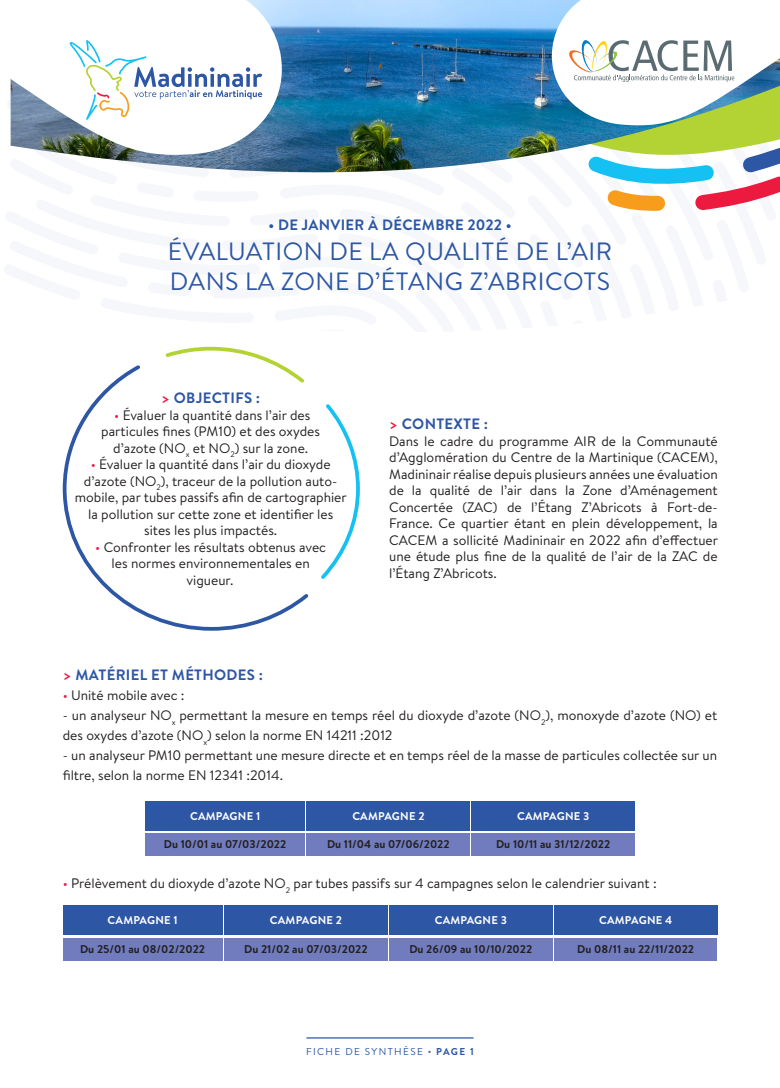
<style>
.page{position:relative;width:780px;height:1088px;background:#fff}
.page>*{position:absolute;margin:0;border:0;box-sizing:border-box;transform-origin:0 0}
.t1{font:25px "Brandon Text";letter-spacing:.02em;color:#2d56a5}
.t2{font:700 15px "Brandon Text";letter-spacing:.02em;color:#2d56a5}
.t3{font:13.75px/16.5px "Brandon Text";color:#231f20;text-align:center}
.t4{font:700 11.25px "Brandon Text";color:#231f20}
.t5{font:700 11.25px "Brandon Text";letter-spacing:.02em;color:#fff}
.t6{font:10px "Brandon Text";letter-spacing:.14em;color:#2d56a5}
.s1{color:#ed1a40}
.s2{font-weight:700}
</style>
<div class="page">
<img style="left:117px;top:0;width:435px;height:173px">
<svg style="left:10px;top:0;width:272px;height:160px"></svg>
<svg style="left:69px;top:40px;width:193px;height:80px"></svg>
<svg style="left:165px;top:346px;width:111px;height:16px"></svg>
<svg style="left:321px;top:404px;width:39px;height:175px"></svg>
<svg style="left:62px;top:362px;width:247px;height:269px"></svg>
<hr style="left:306px;top:1037px;width:167px;height:1px;background:#2d56a5">
<svg style="left:552px;top:0;width:228px;height:211px"></svg>
<div style="left:145px;top:801px;width:160px;height:29px;background:#2d56a5"></div>
<div style="left:307px;top:801px;width:163px;height:29px;background:#2d56a5"></div>
<div style="left:145px;top:833px;width:160px;height:23px;background:#707cbd"></div>
<div style="left:471px;top:801px;width:163px;height:29px;background:#2d56a5"></div>
<div style="left:307px;top:833px;width:163px;height:23px;background:#707cbd"></div>
<div style="left:471px;top:833px;width:163px;height:23px;background:#707cbd"></div>
<div style="left:63px;top:905px;width:159px;height:30px;background:#2d56a5"></div>
<div style="left:224px;top:905px;width:163px;height:30px;background:#2d56a5"></div>
<div style="left:63px;top:938px;width:159px;height:22px;background:#707cbd"></div>
<div style="left:389px;top:905px;width:163px;height:30px;background:#2d56a5"></div>
<div style="left:554px;top:905px;width:163px;height:30px;background:#2d56a5"></div>
<div style="left:224px;top:938px;width:163px;height:22px;background:#707cbd"></div>
<div style="left:389px;top:938px;width:163px;height:22px;background:#707cbd"></div>
<div style="left:554px;top:938px;width:162px;height:22px;background:#707cbd"></div>
<p class="t2" style="left:268px;top:214px;width:244px">• DE JANVIER À DÉCEMBRE 2022 •</p>
<p class="t1" style="left:168px;top:234px;width:445px">ÉVALUATION DE LA QUALITÉ DE L’AIR</p>
<p class="t1" style="left:170px;top:264px;width:441px">DANS LA ZONE D’ÉTANG Z’ABRICOTS</p>
<p class="t2" style="left:161px;top:388px;width:100px"><span class="s1">&gt;</span> OBJECTIFS :</p>
<p class="t3" style="left:101px;top:406px;width:220px"><span class="s1">•</span> Évaluer la quantité dans l’air des particules fines (PM10) et des oxydes d’azote (NO<sub>x</sub> et NO<sub>2</sub>) sur la zone.</p>
<p class="t3" style="left:75px;top:456px;width:273px"><span class="s1">•</span> Évaluer la quantité dans l’air du dioxyde d’azote (NO<sub>2</sub>), traceur de la pollution auto&shy;mobile, par tubes passifs afin de cartographier la pollution sur cette zone et identifier les sites les plus impactés.</p>
<p class="t3" style="left:95px;top:538px;width:232px"><span class="s1">•</span> Confronter les résultats obtenus avec les normes environnementales en vigueur.</p>
<p class="t2" style="left:389px;top:413px;width:100px"><span class="s1">&gt;</span> CONTEXTE :</p>
<p class="t3" style="left:389px;top:432px;width:330px;text-align:justify">Dans le cadre du programme AIR de la Communauté d’Agglomération du Centre de la Martinique (CACEM), Madininair réalise depuis plusieurs années une évaluation de la qualité de l’air dans la Zone d’Aménagement Concertée (ZAC) de l’Étang Z’Abricots à Fort-de-France. Ce quartier étant en plein développement, la CACEM a sollicité Madininair en 2022 afin d’effectuer une étude plus fine de la qualité de l’air de la ZAC de l’Étang Z’Abricots.</p>
<p class="t2" style="left:63px;top:665px;width:202px"><span class="s1">&gt;</span> MATÉRIEL ET MÉTHODES :</p>
<p class="t3" style="left:63px;top:687px;width:123px"><span class="s1">•</span> Unité mobile avec :</p>
<p class="t3" style="left:63px;top:705px;width:656px;line-height:20px;text-align:left">- un analyseur NO<sub>x</sub> permettant la mesure en temps réel du dioxyde d’azote (NO<sub>2</sub>), monoxyde d’azote (NO) et des oxydes d’azote (NO<sub>x</sub>) selon la norme EN 14211 :2012</p>
<p class="t3" style="left:63px;top:745px;width:656px;line-height:20px;text-align:left">- un analyseur PM10 permettant une mesure directe et en temps réel de la masse de particules collectée sur un filtre, selon la norme EN 12341 :2014.</p>
<p class="t5" style="left:190px;top:808px;width:72px">CAMPAGNE 1</p>
<p class="t5" style="left:352px;top:808px;width:74px">CAMPAGNE 2</p>
<p class="t4" style="left:164px;top:837px;width:124px">Du 10/01 au 07/03/2022</p>
<p class="t5" style="left:517px;top:808px;width:74px">CAMPAGNE 3</p>
<p class="t4" style="left:327px;top:837px;width:124px">Du 11/04 au 07/06/2022</p>
<p class="t4" style="left:496px;top:837px;width:116px">Du 10/11 au 31/12/2022</p>
<p class="t3" style="left:63px;top:875px;width:595px"><span class="s1">•</span> Prélèvement du dioxyde d’azote NO<sub>2</sub> par tubes passifs sur 4 campagnes selon le calendrier suivant :</p>
<p class="t5" style="left:108px;top:912px;width:72px">CAMPAGNE 1</p>
<p class="t5" style="left:270px;top:912px;width:74px">CAMPAGNE 2</p>
<p class="t4" style="left:80px;top:941px;width:126px">Du 25/01 au 08/02/2022</p>
<p class="t5" style="left:434px;top:912px;width:74px">CAMPAGNE 3</p>
<p class="t5" style="left:599px;top:912px;width:75px">CAMPAGNE 4</p>
<p class="t4" style="left:244px;top:941px;width:125px">Du 21/02 au 07/03/2022</p>
<p class="t4" style="left:409px;top:941px;width:124px">Du 26/09 au 10/10/2022</p>
<p class="t4" style="left:577px;top:941px;width:118px">Du 08/11 au 22/11/2022</p>
<p class="t6" style="left:306px;top:1045px;width:169px">FICHE DE SYNTHÈSE • <span class="s2">PAGE 1</span></p>
</div>
